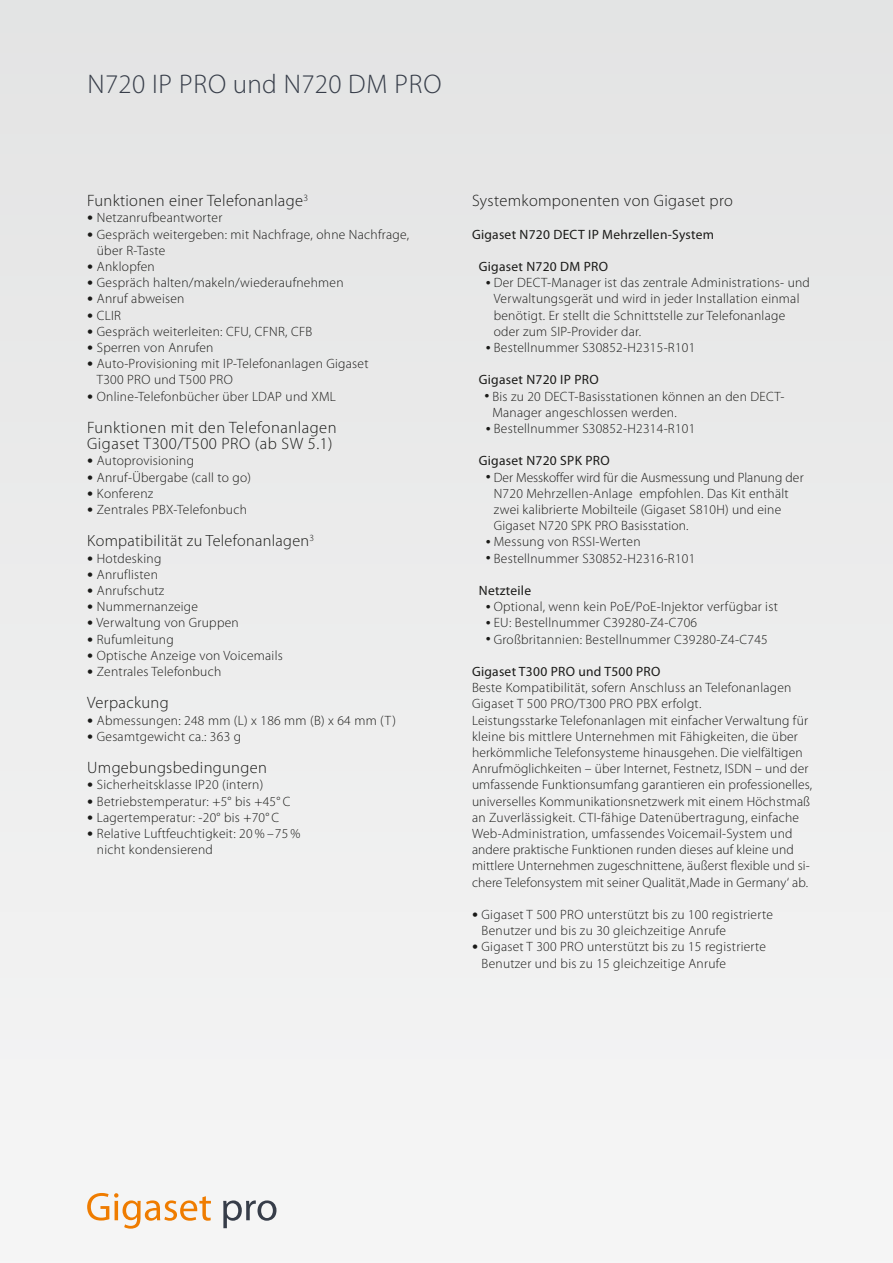
<style>
.page{position:relative;width:893px;height:1263px;background:#eceded}
.page>*{position:absolute;margin:0;border:0;box-sizing:border-box;transform-origin:0 0}
.t1{font:300 27px "Myriad Pro";letter-spacing:.02em;color:#373d49}
.t2{font:300 16.5px/16.2px "Myriad Pro";letter-spacing:.02em;color:#1a1a18}
.t3{font:300 16.2px "Myriad Pro";letter-spacing:.02em;color:#1a1a18}
.t4{font:300 13.5px/16.2px "Myriad Pro";letter-spacing:.02em;color:#1a1a18}
.t5{font:13.5px "Myriad Pro";letter-spacing:.02em;color:#1a1a18}
.s1{font-size:24.3px}
.s2{font-size:20.25px}
</style>
<div class="page">
<svg style="left:87px;top:1193px;width:124px;height:36px"></svg>
<svg style="left:223px;top:1200px;width:53px;height:28px"></svg>
<h1 class="t1" style="left:87px;top:67px;width:356px">N720 IP PRO und N720 DM PRO</h1>
<p class="t2" style="left:87px;top:192px;width:222px">Funktionen einer Telefonanlage<sup>3</sup></p>
<p class="t4" style="left:87px;top:210px;width:137px"><span class="s1">•</span> Netzanrufbeantworter</p>
<p class="t4" style="left:97px;top:226px;width:314px;text-indent:-10px"><span class="s1">•</span> Gespräch weitergeben: mit Nachfrage, ohne Nachfrage, über R-Taste</p>
<p class="t4" style="left:87px;top:258px;width:69px"><span class="s1">•</span> Anklopfen</p>
<p class="t4" style="left:87px;top:274px;width:258px"><span class="s1">•</span> Gespräch halten/makeln/wiederaufnehmen</p>
<p class="t4" style="left:87px;top:291px;width:99px"><span class="s1">•</span> Anruf abweisen</p>
<p class="t4" style="left:87px;top:307px;width:35px"><span class="s1">•</span> CLIR</p>
<p class="t4" style="left:87px;top:323px;width:227px"><span class="s1">•</span> Gespräch weiterleiten: CFU, CFNR, CFB</p>
<p class="t4" style="left:87px;top:339px;width:128px"><span class="s1">•</span> Sperren von Anrufen</p>
<p class="t4" style="left:97px;top:355px;width:273px;text-indent:-10px"><span class="s1">•</span> Auto-Provisioning mit IP-Telefonanlagen Gigaset<br>T300 PRO und T500 PRO</p>
<p class="t4" style="left:87px;top:388px;width:250px"><span class="s1">•</span> Online-Telefonbücher über LDAP und XML</p>
<p class="t2" style="left:87px;top:419px;width:251px">Funktionen mit den Telefonanlagen<br>Gigaset T300/T500 PRO (ab SW 5.1)</p>
<p class="t4" style="left:87px;top:453px;width:108px"><span class="s1">•</span> Autoprovisioning</p>
<p class="t4" style="left:87px;top:469px;width:166px"><span class="s1">•</span> Anruf-Übergabe (call to go)</p>
<p class="t4" style="left:87px;top:485px;width:68px"><span class="s1">•</span> Konferenz</p>
<p class="t4" style="left:87px;top:501px;width:161px"><span class="s1">•</span> Zentrales PBX-Telefonbuch</p>
<p class="t3" style="left:87px;top:531px;width:228px">Kompatibilität zu Telefonanlagen<sup>3</sup></p>
<p class="t4" style="left:87px;top:550px;width:76px"><span class="s1">•</span> Hotdesking</p>
<p class="t4" style="left:87px;top:566px;width:72px"><span class="s1">•</span> Anruflisten</p>
<p class="t4" style="left:87px;top:582px;width:79px"><span class="s1">•</span> Anrufschutz</p>
<p class="t4" style="left:87px;top:598px;width:112px"><span class="s1">•</span> Nummernanzeige</p>
<p class="t4" style="left:87px;top:615px;width:153px"><span class="s1">•</span> Verwaltung von Gruppen</p>
<p class="t4" style="left:87px;top:631px;width:88px"><span class="s1">•</span> Rufumleitung</p>
<p class="t4" style="left:87px;top:647px;width:197px"><span class="s1">•</span> Optische Anzeige von Voicemails</p>
<p class="t4" style="left:87px;top:663px;width:136px"><span class="s1">•</span> Zentrales Telefonbuch</p>
<p class="t2" style="left:87px;top:695px;width:83px">Verpackung</p>
<p class="t4" style="left:87px;top:712px;width:310px"><span class="s1">•</span> Abmessungen: 248 mm (L) x 186 mm (B) x 64 mm (T)</p>
<p class="t4" style="left:87px;top:728px;width:155px"><span class="s1">•</span> Gesamtgewicht ca.: 363 g</p>
<p class="t2" style="left:87px;top:759px;width:181px">Umgebungsbedingungen</p>
<p class="t4" style="left:87px;top:777px;width:178px"><span class="s1">•</span> Sicherheitsklasse IP20 (intern)</p>
<p class="t4" style="left:87px;top:793px;width:205px"><span class="s1">•</span> Betriebstemperatur: +5° bis +45° C</p>
<p class="t4" style="left:87px;top:809px;width:194px"><span class="s1">•</span> Lagertemperatur: -20° bis +70° C</p>
<p class="t4" style="left:97px;top:825px;width:205px;text-indent:-10px"><span class="s1">•</span> Relative Luftfeuchtigkeit: 20 % –75 % nicht kondensierend</p>
<p class="t2" style="left:472px;top:192px;width:262px">Systemkomponenten von Gigaset pro</p>
<p class="t5" style="left:472px;top:226px;width:244px">Gigaset N720 DECT IP Mehrzellen-System</p>
<p class="t5" style="left:479px;top:258px;width:131px">Gigaset N720 DM PRO</p>
<p class="t4" style="left:494px;top:274px;width:318px;text-indent:-8px"><span class="s2">•</span> Der DECT-Manager ist das zentrale Administrations- und Verwaltungsgerät und wird in jeder Installation einmal benötigt. Er stellt die Schnittstelle zur Telefonanlage oder zum SIP-Provider dar.</p>
<p class="t4" style="left:486px;top:339px;width:211px"><span class="s2">•</span> Bestellnummer S30852-H2315-R101</p>
<p class="t5" style="left:479px;top:371px;width:121px">Gigaset N720 IP PRO</p>
<p class="t4" style="left:492px;top:388px;width:294px;text-indent:-8px"><span class="s2">•</span> Bis zu 20 DECT-Basisstationen können an den DECT-<br>Manager angeschlossen werden.</p>
<p class="t4" style="left:486px;top:420px;width:211px"><span class="s2">•</span> Bestellnummer S30852-H2314-R101</p>
<p class="t5" style="left:479px;top:452px;width:132px">Gigaset N720 SPK PRO</p>
<p class="t4" style="left:494px;top:469px;width:312px;text-indent:-8px"><span class="s2">•</span> Der Messkoffer wird für die Ausmessung und Planung der N720 Mehrzellen-Anlage empfohlen. Das Kit enthält zwei kalibrierte Mobilteile (Gigaset S810H) und eine Gigaset N720 SPK PRO Basisstation.</p>
<p class="t4" style="left:486px;top:534px;width:156px"><span class="s2">•</span> Messung von RSSI-Werten</p>
<p class="t4" style="left:486px;top:550px;width:211px"><span class="s2">•</span> Bestellnummer S30852-H2316-R101</p>
<p class="t5" style="left:479px;top:582px;width:54px">Netzteile</p>
<p class="t4" style="left:486px;top:598px;width:294px"><span class="s2">•</span> Optional, wenn kein PoE/PoE-Injektor verfügbar ist</p>
<p class="t4" style="left:486px;top:615px;width:213px"><span class="s2">•</span> EU: Bestellnummer C39280-Z4-C706</p>
<p class="t4" style="left:486px;top:631px;width:284px"><span class="s2">•</span> Großbritannien: Bestellnummer C39280-Z4-C745</p>
<p class="t5" style="left:472px;top:663px;width:190px">Gigaset T300 PRO und T500 PRO</p>
<p class="t4" style="left:472px;top:679px;width:342px">Beste Kompatibilität, sofern Anschluss an Telefonanlagen Gigaset T 500 PRO/T300 PRO PBX erfolgt.<br>Leistungsstarke Telefonanlagen mit einfacher Verwaltung für kleine bis mittlere Unternehmen mit Fähigkeiten, die über herkömmliche Telefonsysteme hinausgehen. Die vielfältigen Anrufmöglichkeiten – über Internet, Festnetz, ISDN – und der umfassende Funktionsumfang garantieren ein professionelles, universelles Kommunikationsnetzwerk mit einem Höchstmaß an Zuverlässigkeit. CTI-fähige Datenübertragung, einfache Web-Administration, umfassendes Voicemail-System und andere praktische Funktionen runden dieses auf kleine und mittlere Unternehmen zugeschnittene, äußerst flexible und si&shy;chere Telefonsystem mit seiner Qualität ‚Made in Germany‘ ab.</p>
<p class="t4" style="left:482px;top:906px;width:293px;text-indent:-10px"><span class="s1">•</span> Gigaset T 500 PRO unterstützt bis zu 100 registrierte<br>Benutzer und bis zu 30 gleichzeitige Anrufe</p>
<p class="t4" style="left:482px;top:939px;width:286px;text-indent:-10px"><span class="s1">•</span> Gigaset T 300 PRO unterstützt bis zu 15 registrierte<br>Benutzer und bis zu 15 gleichzeitige Anrufe</p>
</div>
